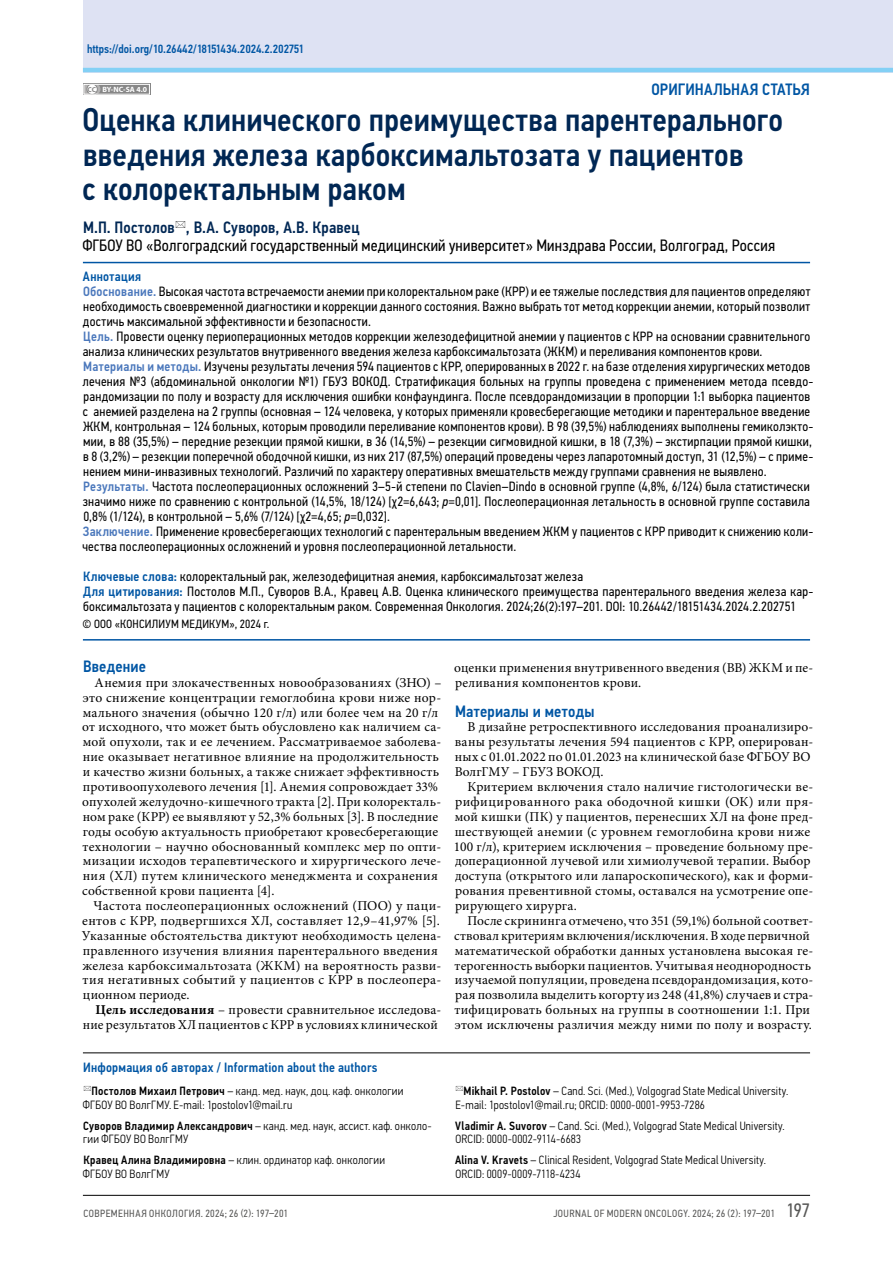
<style>
.page{position:relative;width:893px;height:1263px;background:#fff}
.page>*{position:absolute;margin:0;border:0;box-sizing:border-box;transform-origin:0 0}
.t1{font:500 33px/34.5px "Eco Vector Cond";letter-spacing:.005em;color:#002754}
.t2{font:16.5px "Eco Vector Cond";letter-spacing:.015em;color:#000}
.t3{font:500 16.5px "Eco Vector Cond";letter-spacing:.015em;color:#0056a4}
.t4{font:500 16.5px "Eco Vector Cond";letter-spacing:.01em;color:#002754}
.t5{font:13.5px/15px "Eco Vector Cond";letter-spacing:.02em;color:#000}
.t6{font:13.5px/14.9px "Minion Pro";letter-spacing:.015em;color:#000}
.t7{font:500 13.5px "Eco Vector Cond";letter-spacing:.02em;color:#0056a4}
.t8{font:300 12px/13.5px "Eco Vector Cond";letter-spacing:.02em;color:#000}
.t9{font:500 12px "Eco Vector Cond";letter-spacing:-.005em;color:#0056a4}
.t10{font:12px "Eco Vector Cond";letter-spacing:.02em;color:#000}
.t11{font:10.5px "Eco Vector Cond";letter-spacing:.04em;color:#575756}
.t12{font:700 7.65px "Myriad Pro";color:#fff}
.s1{font-size:7.2px;color:#878787}
.s2{font-weight:500;color:#0056a4}
.s3{font-weight:500;color:#4b78bc}
.s4{font-style:italic}
.s5{font-weight:700}
.s6{font-weight:500}
.s7{font-size:19.5px}
</style>
<div class="page">
<div style="left:83px;top:0;width:810px;height:72px;background:#dee2f3"></div>
<div style="left:83px;top:84px;width:67px;height:11px;background:#878787"></div>
<svg style="left:85px;top:86px;width:3px;height:7px"></svg>
<div style="left:91px;top:84px;width:10px;height:10px;background:#b3b2b2;border-radius:50%"></div>
<div style="left:87px;top:84px;width:10px;height:10px;background:#fff;border-radius:50%"></div>
<div style="left:87px;top:84px;width:11px;height:11px;border:1px solid #878787;border-radius:50%"></div>
<div style="left:83px;top:84px;width:67px;height:11px;border:1px solid #fff"></div>
<hr style="left:83px;top:68px;width:810px;height:4px;background:#83d0f5">
<hr style="left:83px;top:1195px;width:727px;height:1px;background:#000">
<hr style="left:83px;top:262px;width:727px;height:1px;background:#0056a4">
<hr style="left:83px;top:639px;width:727px;height:1px;background:#0056a4">
<hr style="left:83px;top:1052px;width:355px;height:1px;background:#000">
<svg style="left:438px;top:1052px;width:17px;height:1px"></svg>
<hr style="left:455px;top:1052px;width:355px;height:1px;background:#000">
<p class="t9" style="left:87px;top:42px;width:218px">https://doi.org/10.26442/18151434.2024.2.202751</p>
<p class="t12" style="left:88px;top:84px;width:61px"><span class="s1">CC</span> BY-NC-SA 4.0</p>
<p class="t3" style="left:651px;top:80px;width:160px">ОРИГИНАЛЬНАЯ СТАТЬЯ</p>
<h1 class="t1" style="left:82px;top:103px;width:702px">Оценка клинического преимущества парентерального введения железа карбоксимальтозата у пациентов<br>с колоректальным раком</h1>
<p class="t4" style="left:83px;top:218px;width:278px">М.П. Постолов , В.А. Суворов, А.В. Кравец</p>
<p class="t2" style="left:82px;top:236px;width:694px">ФГБОУ ВО «Волгоградский государственный медицинский университет» Минздрава России, Волгоград, Россия</p>
<p class="t5" style="left:82px;top:269px;width:732px"><span class="s2">Аннотация<br></span><span class="s3">Обоснование.</span> Высокая частота встречаемости анемии при колоректальном раке (КРР) и ее тяжелые последствия для пациентов определяют необходимость своевременной диагностики и коррекции данного состояния. Важно выбрать тот метод коррекции анемии, который позволит достичь максимальной эффективности и безопасности.<br><span class="s3">Цель.</span> Провести оценку периоперационных методов коррекции железодефицитной анемии у пациентов с КРР на основании сравнительного анализа клинических результатов внутривенного введения железа карбоксимальтозата (ЖКМ) и переливания компонентов крови.<br><span class="s3">Материалы и методы.</span> Изучены результаты лечения 594 пациентов с КРР, оперированных в 2022 г. на базе отделения хирургических методов лечения №3 (абдоминальной онкологии №1) ГБУЗ ВОКОД. Стратификация больных на группы проведена с применением метода псевдо&shy;рандомизации по полу и возрасту для исключения ошибки конфаундинга. После псевдорандомизации в пропорции 1:1 выборка пациентов с анемией разделена на 2 группы (основная – 124 человека, у которых применяли кровесберегающие методики и парентеральное введение ЖКМ, контрольная – 124 больных, которым проводили переливание компонентов крови). В 98 (39,5%) наблюдениях выполнены гемиколэкто&shy;мии, в 88 (35,5%) – передние резекции прямой кишки, в 36 (14,5%) – резекции сигмовидной кишки, в 18 (7,3%) – экстирпации прямой кишки, в 8 (3,2%) – резекции поперечной ободочной кишки, из них 217 (87,5%) операций проведены через лапаротомный доступ, 31 (12,5%) – с приме&shy;нением мини-инвазивных технологий. Различий по характеру оперативных вмешательств между группами сравнения не выявлено.<br><span class="s3">Результаты.</span> Частота послеоперационных осложнений 3–5-й степени по Clavien–Dindo в основной группе (4,8%, 6/124) была статистически значимо ниже по сравнению с контрольной (14,5%, 18/124) [χ2=6,643; <span class="s4">p</span>=0,01]. Послеоперационная летальность в основной группе составила 0,8% (1/124), в контрольной – 5,6% (7/124) [χ2=4,65; <span class="s4">p</span>=0,032].<br><span class="s3">Заключение.</span> Применение кровесберегающих технологий с парентеральным введением ЖКМ у пациентов с КРР приводит к снижению коли&shy;чества послеоперационных осложнений и уровня послеоперационной летальности.</p>
<p class="t5" style="left:83px;top:569px;width:732px"><span class="s2">Ключевые слова:</span> колоректальный рак, железодефицитная анемия, карбоксимальтозат железа<br><span class="s2">Для цитирования:</span> Постолов М.П., Суворов В.А., Кравец А.В. Оценка клинического преимущества парентерального введения железа кар&shy;боксимальтозата у пациентов с колоректальным раком. Современная Онкология. 2024;26(2):197–201. DOI: 10.26442/18151434.2024.2.202751</p>
<p class="t10" style="left:83px;top:617px;width:188px">© ООО «КОНСИЛИУМ МЕДИКУМ», 2024 г.</p>
<p class="t3" style="left:83px;top:656px;width:65px">Введение</p>
<p class="t6" style="left:82px;top:676px;width:361px;text-indent:12px">Анемия при злокачественных новообразованиях (ЗНО) – это снижение концентрации гемоглобина крови ниже нор&shy;мального значения (обычно 120 г/л) или более чем на 20 г/л от исходного, что может быть обусловлено как наличием са&shy;мой опухоли, так и ее лечением. Рассматриваемое заболева&shy;ние оказывает негативное влияние на продолжительность и качество жизни больных, а также снижает эффективность противоопухолевого лечения [1]. Анемия сопровождает 33% опухолей желудочно-кишечного тракта [2]. При колоректаль&shy;ном раке (КРР) ее выявляют у 52,3% больных [3]. В последние годы особую актуальность приобретают кровесберегающие технологии – научно обоснованный комплекс мер по опти&shy;мизации исходов терапевтического и хирургического лече&shy;ния (ХЛ) путем клинического менеджмента и сохранения собственной крови пациента [4].</p>
<p class="t6" style="left:82px;top:899px;width:361px;text-indent:12px">Частота послеоперационных осложнений (ПОО) у паци&shy;ентов с КРР, подвергшихся ХЛ, составляет 12,9–41,97% [5].<br>Указанные обстоятельства диктуют необходимость целена&shy;правленного изучения влияния парентерального введения железа карбоксимальтозата (ЖКМ) на вероятность разви&shy;тия негативных событий у пациентов с КРР в послеопера&shy;ционном периоде.</p>
<p class="t6" style="left:83px;top:1003px;width:360px;text-align:right"><span class="s5">Цель исследования</span> – провести сравнительное исследова&shy;ние результатов ХЛ пациентов с КРР в условиях клинической</p>
<p class="t6" style="left:454px;top:661px;width:360px">оценки применения внутривенного введения (ВВ) ЖКМ и пе&shy;реливания компонентов крови.</p>
<p class="t3" style="left:455px;top:701px;width:141px">Материалы и методы</p>
<p class="t6" style="left:455px;top:720px;width:360px;text-indent:13px">В дизайне ретроспективного исследования проанализиро&shy;ваны результаты лечения 594 пациентов с КРР, оперирован&shy;ных с 01.01.2022 по 01.01.2023 на клинической базе ФГБОУ ВО ВолгГМУ – ГБУЗ ВОКОД.</p>
<p class="t6" style="left:454px;top:780px;width:361px;text-indent:13px">Критерием включения стало наличие гистологически ве&shy;рифицированного рака ободочной кишки (ОК) или пря&shy;мой кишки (ПК) у пациентов, перенесших ХЛ на фоне пред&shy;шествующей анемии (с уровнем гемоглобина крови ниже 100 г/л), критерием исключения – проведение больному пре&shy;доперационной лучевой или химиолучевой терапии. Выбор доступа (открытого или лапароскопического), как и форми&shy;рования превентивной стомы, оставался на усмотрение опе&shy;рирующего хирурга.</p>
<p class="t6" style="left:454px;top:914px;width:361px;text-indent:13px">После скрининга отмечено, что 351 (59,1%) больной соответ&shy;ствовал критериям включения/исключения. В ходе первичной математической обработки данных установлена высокая ге&shy;терогенность выборки пациентов. Учитывая неоднородность изучаемой популяции, проведена псевдорандомизация, кото&shy;рая позволила выделить когорту из 248 (41,8%) случаев и стра&shy;тифицировать больных на группы в соотношении 1:1. При этом исключены различия между ними по полу и возрасту.</p>
<p class="t7" style="left:83px;top:1059px;width:296px">Информация об авторах / Information about the authors</p>
<p class="t8" style="left:83px;top:1084px;width:322px;text-indent:9px"><span class="s6">Постолов Михаил Петрович</span> – канд. мед. наук, доц. каф. онкологии<br>ФГБОУ ВО ВолгГМУ. E-mail: 1postolov1@mail.ru</p>
<p class="t8" style="left:456px;top:1084px;width:334px;text-indent:8px"><span class="s6">Mikhail P. Postolov</span> – Cand. Sci. (Med.), Volgograd State Medical University.<br>E-mail: 1postolov1@mail.ru; ORCID: 0000-0001-9953-7286</p>
<p class="t8" style="left:83px;top:1119px;width:350px"><span class="s6">Суворов Владимир Александрович</span> – канд. мед. наук, ассист. каф. онколо&shy;гии ФГБОУ ВО ВолгГМУ</p>
<p class="t8" style="left:455px;top:1119px;width:331px"><span class="s6">Vladimir A. Suvorov</span> – Cand. Sci. (Med.), Volgograd State Medical University.<br>ORCID: 0000-0002-9114-6683</p>
<p class="t8" style="left:83px;top:1153px;width:304px"><span class="s6">Кравец Алина Владимировна</span> – клин. ординатор каф. онкологии<br>ФГБОУ ВО ВолгГМУ</p>
<p class="t8" style="left:455px;top:1153px;width:312px"><span class="s6">Alina V. Kravets</span> – Clinical Resident, Volgograd State Medical University.<br>ORCID: 0009-0009-7118-4234</p>
<p class="t11" style="left:84px;top:1208px;width:206px">СОВРЕМЕННАЯ ОНКОЛОГИЯ. 2024; 26 (2): 197–201</p>
<p class="t11" style="left:553px;top:1208px;width:258px">JOURNAL OF MODERN ONCOLOGY. 2024; 26 (2): 197–201 <span class="s7">197</span></p>
</div>
